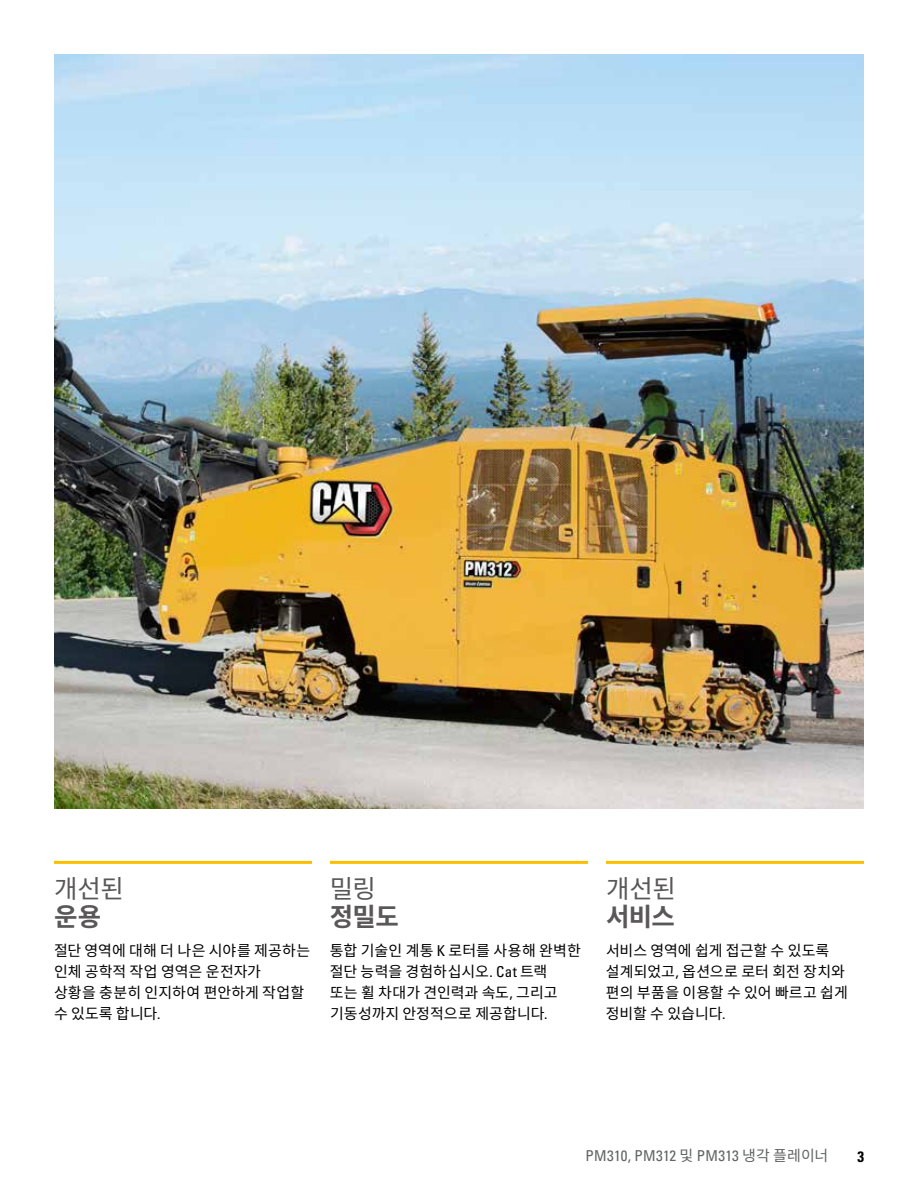
<style>
.page{position:relative;width:918px;height:1188px;background:#fff}
.page>*{position:absolute;margin:0;border:0;box-sizing:border-box;transform-origin:0 0}
.t1{font:25.5px "Noto Sans CJ Kkr";letter-spacing:-.015em;color:#595757}
.t2{font:700 25.5px "Noto Sans CJ Kkr";letter-spacing:-.025em;color:#595757}
.t3{font:15px/21px "Noto Sans CJ Kkr";color:#000}
.t4{font:condensed 15px "Univers";letter-spacing:.025em;color:#606463}
.t5{font:700 condensed 15px "Univers";color:#000}
.s1{font-family:"Univers";font-stretch:condensed}
.s2{font-family:"Noto Sans CJ Kkr";font-stretch:normal}
</style>
<div class="page">
<img style="left:54px;top:55px;width:809px;height:753px">
<hr style="left:54px;top:861px;width:258px;height:3px;background:#fac000">
<hr style="left:330px;top:861px;width:258px;height:3px;background:#fac000">
<hr style="left:606px;top:861px;width:258px;height:3px;background:#fac000">
<h1 class="t1" style="left:54px;top:874px;width:71px">개선된</h1>
<h1 class="t2" style="left:54px;top:902px;width:49px">운용</h1>
<h1 class="t1" style="left:330px;top:874px;width:47px">밀링</h1>
<h1 class="t2" style="left:330px;top:902px;width:71px">정밀도</h1>
<h1 class="t1" style="left:606px;top:874px;width:71px">개선된</h1>
<h1 class="t2" style="left:606px;top:902px;width:71px">서비스</h1>
<p class="t3" style="left:54px;top:941px;width:258px">절단 영역에 대해 더 나은 시야를 제공하는 인체 공학적 작업 영역은 운전자가<br>상황을 충분히 인지하여 편안하게 작업할 수 있도록 합니다<span class="s1">.</span></p>
<p class="t3" style="left:606px;top:941px;width:243px">서비스 영역에 쉽게 접근할 수 있도록 설계되었고<span class="s1">,</span> 옵션으로 로터 회전 장치와 편의 부품을 이용할 수 있어 빠르고 쉽게 정비할 수 있습니다<span class="s1">.</span></p>
<p class="t3" style="left:330px;top:941px;width:252px">통합 기술인 계통 <span class="s1">K</span> 로터를 사용해 완벽한 절단 능력을 경험하십시오<span class="s1">. Cat</span> 트랙<br>또는 휠 차대가 견인력과 속도<span class="s1">,</span> 그리고 기동성까지 안정적으로 제공합니다<span class="s1">.</span></p>
<p class="t4" style="left:585px;top:1146px;width:245px">PM310, PM312 <span class="s2">및</span> PM313 <span class="s2">냉각 플레이너</span></p>
<p class="t5" style="left:857px;top:1147px;width:8px">3</p>
</div>
